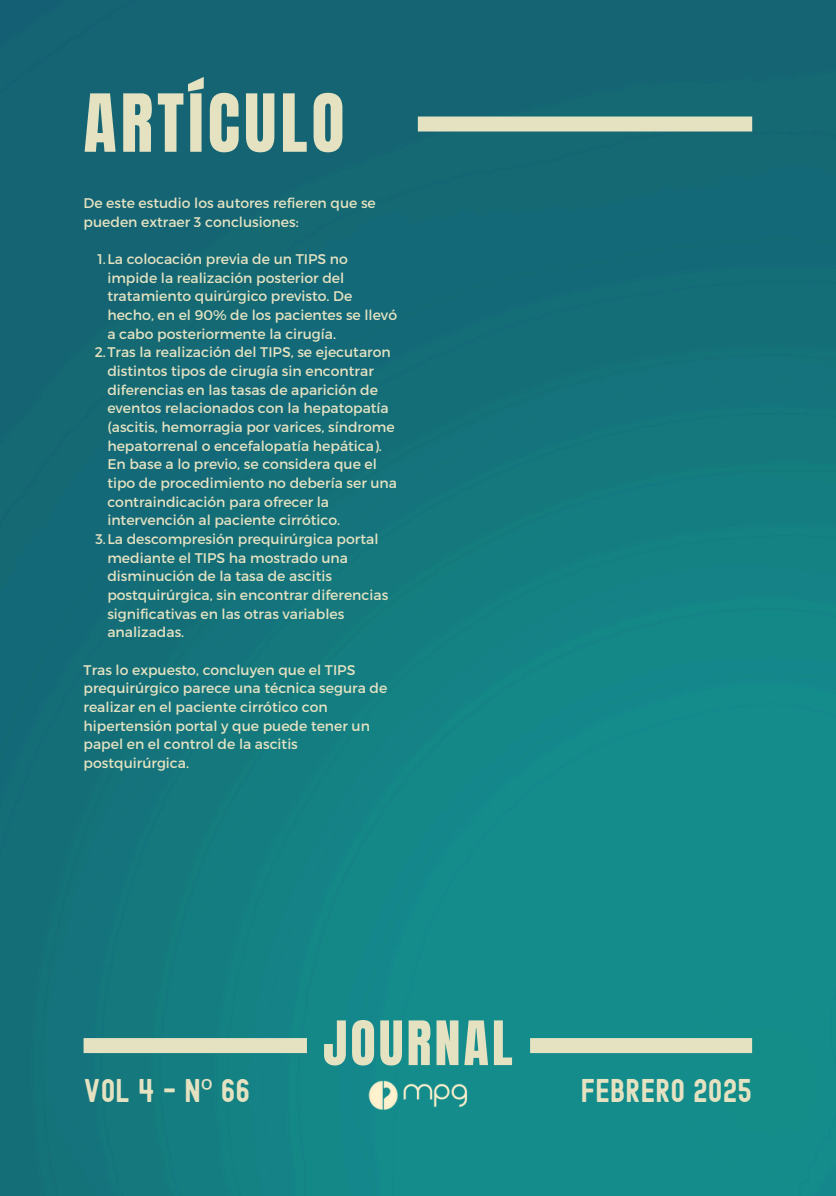
<style>
.page{position:relative;width:836px;height:1196px;background:#fff}
.page>*{position:absolute;margin:0;border:0;box-sizing:border-box;transform-origin:0 0}
.t1{font:68px "Anton";letter-spacing:.06em;color:#e4e2c1}
.t2{font:52px "Anton";letter-spacing:.06em;color:#e4e2c1}
.t3{font:32px "Edmund";color:#e4e2c1}
.t4{font:14px/18.6px "Montserrat";color:#e4e2c1}
.s1{font-family:"Noto Sans"}
</style>
<div class="page">
<img style="left:0;top:0;width:836px;height:1195px">
<div style="left:84px;top:1038px;width:223px;height:15px;background:#e4e2c1"></div>
<div style="left:530px;top:1038px;width:222px;height:15px;background:#e4e2c1"></div>
<div style="left:418px;top:116px;width:334px;height:15px;background:#e4e2c1"></div>
<img style="left:367px;top:1079px;width:101px;height:33px">
<p class="t1" style="left:84px;top:74px;width:262px">ARTÍCULO</p>
<p class="t4" style="left:84px;top:193px;width:294px">De este estudio los autores refieren que se pueden extraer 3 conclusiones:</p>
<p class="t4" style="left:107px;top:249px;width:291px;text-indent:-10px">1.La colocación previa de un TIPS no impide la realización posterior del tratamiento quirúrgico previsto. De hecho, en el 90% de los pacientes se llevó a cabo posteriormente la cirugía.</p>
<p class="t4" style="left:107px;top:342px;width:291px;text-indent:-13px">2.Tras la realización del TIPS, se ejecutaron distintos tipos de cirugía sin encontrar diferencias en las tasas de aparición de eventos relacionados con la hepatopatía (ascitis, hemorragia por varices, síndrome hepatorrenal o encefalopatía hepática).<br>En base a lo previo, se considera que el tipo de procedimiento no debería ser una contraindicación para ofrecer la intervención al paciente cirrótico.</p>
<p class="t4" style="left:107px;top:529px;width:282px;text-indent:-12px">3.La descompresión prequirúrgica portal mediante el TIPS ha mostrado una disminución de la tasa de ascitis postquirúrgica, sin encontrar diferencias significativas en las otras variables analizadas.</p>
<p class="t4" style="left:84px;top:659px;width:305px">Tras lo expuesto, concluyen que el TIPS prequirúrgico parece una técnica segura de realizar en el paciente cirrótico con hipertensión portal y que puede tener un papel en el control de la ascitis postquirúrgica.</p>
<h1 class="t2" style="left:323px;top:1005px;width:191px">JOURNAL</h1>
<p class="t3" style="left:84px;top:1076px;width:168px">VOL 4 - N<span class="s1">º</span> 66</p>
<h3 class="t3" style="left:580px;top:1076px;width:173px">FEBRERO 2025</h3>
</div>
